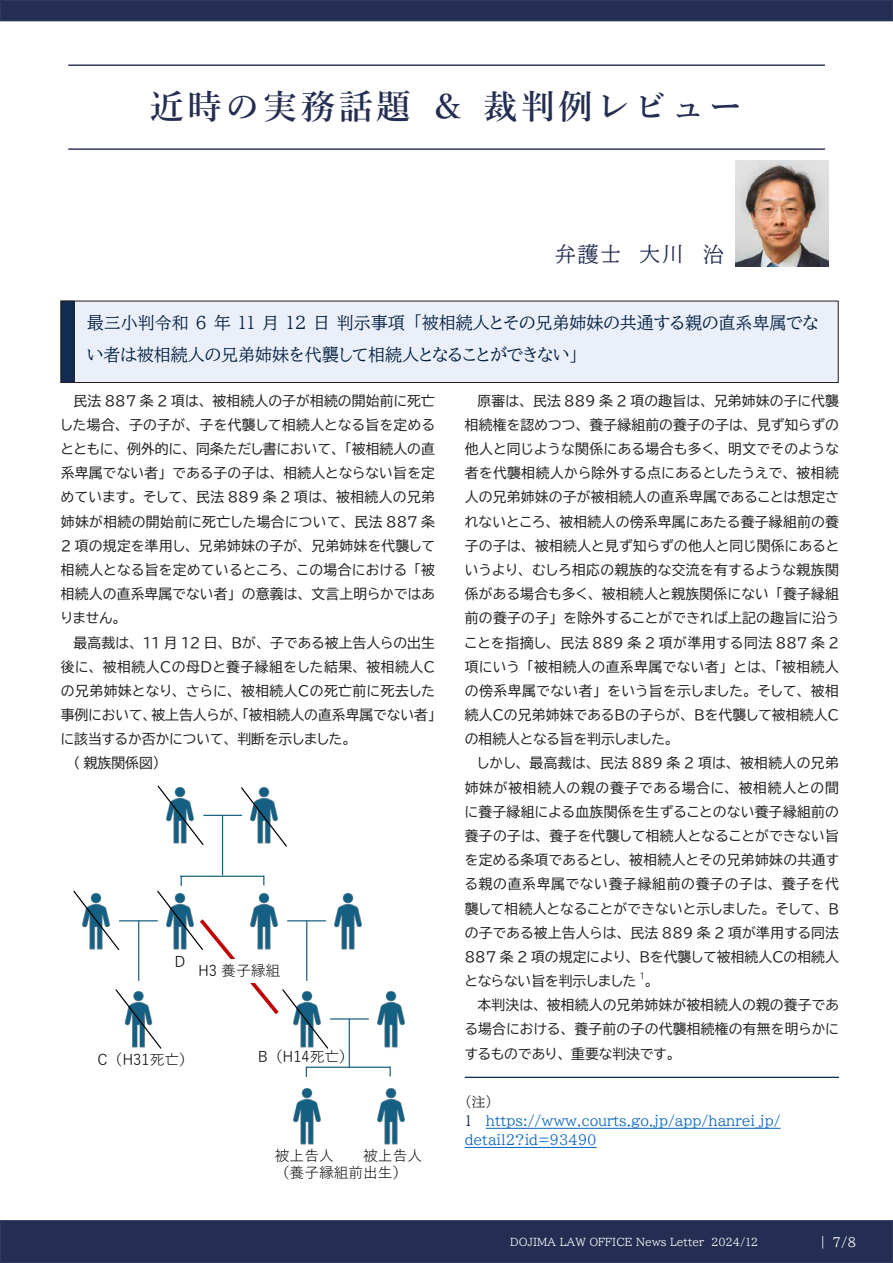
<style>
.page{position:relative;width:893px;height:1263px;background:#fff}
.page>*{position:absolute;margin:0;border:0;box-sizing:border-box;transform-origin:0 0}
.t1{font:600 34.05px "Yu Min";letter-spacing:.11em;color:#232e52}
.t2{font:21.3px "BIZUDP Mincho";color:#232e52}
.t3{font:16.95px/32px "BIZUDP Mincho";color:#001e40}
.t4{font:14.7px/17.2px "Yu Gothic";color:#000}
.t5{font:13.8px/24.2px "BIZUDP Gothic";letter-spacing:.01em;color:#231f20;text-align:justify}
.t6{font:13.8px/19.2px "BIZUDP Mincho";color:#0563c1}
.t7{font:13.8px "BIZUDP Gothic";letter-spacing:.04em;color:#231f20}
.t8{font:13.8px "BIZUDP Gothic";letter-spacing:.035em;color:#231f20}
.t9{font:12.75px "BIZUDP Mincho";color:#fff}
.t10{font:10.65px "BIZUDP Mincho";color:#fff}
.t11{font:8.1px "BIZUDP Gothic";color:#231f20}
.s1{color:#231f20}
.s2{color:#001e40}
</style>
<div class="page">
<div style="left:0;top:1220px;width:893px;height:43px;background:#232e52;border:1px solid #232e52"></div>
<div style="left:0;top:0;width:893px;height:21px;background:#232e52;border:1px solid #232e52"></div>
<hr style="left:68px;top:64px;width:757px;height:2px;background:#232e52">
<hr style="left:68px;top:148px;width:757px;height:2px;background:#232e52">
<img style="left:736px;top:161px;width:92px;height:105px">
<div style="left:61px;top:301px;width:777px;height:81px;background:#eaeff9"></div>
<div style="left:61px;top:301px;width:777px;height:82px;border:1px solid #231f20"></div>
<div style="left:61px;top:301px;width:13px;height:81px;background:#112b53"></div>
<div style="left:61px;top:301px;width:13px;height:82px;border:1px solid #231f20"></div>
<hr style="left:465px;top:1077px;width:374px;height:1px;background:#112b53">
<hr style="left:203px;top:815px;width:39px;height:1px;background:#156082">
<hr style="left:222px;top:815px;width:1px;height:60px;background:#156082">
<img style="left:334px;top:893px;width:28px;height:57px">
<img style="left:361px;top:991px;width:44px;height:57px">
<hr style="left:330px;top:1018px;width:39px;height:1px;background:#156082">
<hr style="left:349px;top:1019px;width:1px;height:48px;background:#156082">
<img style="left:293px;top:1088px;width:28px;height:57px">
<img style="left:377px;top:1088px;width:28px;height:57px">
<hr style="left:306px;top:1067px;width:84px;height:1px;background:#156082">
<svg style="left:157px;top:785px;width:48px;height:60px"></svg>
<svg style="left:240px;top:787px;width:47px;height:60px"></svg>
<svg style="left:73px;top:875px;width:256px;height:174px"></svg>
<div style="left:192px;top:959px;width:95px;height:24px;background:#fff"></div>
<hr style="left:486px;top:1128px;width:295px;height:1px;background:#0563c1">
<hr style="left:465px;top:1147px;width:132px;height:1px;background:#0563c1">
<h1 class="t1" style="left:150px;top:87px;width:594px">近時の実務話題＆裁判例レビュー</h1>
<h2 class="t2" style="left:555px;top:243px;width:171px">弁護士　大川　治</h2>
<p class="t3" style="left:87px;top:306px;width:733px">最三小判令和 6 年 11 月 12 日判示事項「被相続人とその兄弟姉妹の共通する親の直系卑属でない者は被相続人の兄弟姉妹を代襲して相続人となることができない」</p>
<p class="t5" style="left:61px;top:388px;width:376px;text-indent:13px">民法 887 条 2 項は、被相続人の子が相続の開始前に死亡した場合、子の子が、子を代襲して相続人となる旨を定めるとともに、例外的に、同条ただし書において、「被相続人の直系卑属でない者」である子の子は、相続人とならない旨を定めています。そして、民法 889 条 2 項は、被相続人の兄弟姉妹が相続の開始前に死亡した場合について、民法 887 条2 項の規定を準用し、兄弟姉妹の子が、兄弟姉妹を代襲して相続人となる旨を定めているところ、この場合における「被相続人の直系卑属でない者」の意義は、文言上明らかではありません。</p>
<p class="t5" style="left:74px;top:630px;width:363px">最高裁は、 11 月 12 日、Ｂが、子である被上告人らの出生</p>
<p class="t7" style="left:61px;top:659px;width:376px">後に、被相続人Ｃの母Ｄと養子縁組をした結果、被相続人Ｃ</p>
<p class="t8" style="left:61px;top:684px;width:376px">の兄弟姉妹となり、さらに、被相続人Ｃの死亡前に死去した</p>
<p class="t5" style="left:61px;top:703px;width:376px">事例において、被上告人らが、「被相続人の直系卑属でない者」</p>
<p class="t5" style="left:61px;top:727px;width:291px">に該当するか否かについて、判断を示しました。</p>
<p class="t5" style="left:74px;top:751px;width:88px">( 親族関係図）</p>
<p class="t5" style="left:465px;top:388px;width:376px;text-indent:13px">原審は、民法 889 条 2 項の趣旨は、兄弟姉妹の子に代襲相続権を認めつつ、養子縁組前の養子の子は、見ず知らずの他人と同じような関係にある場合も多く、明文でそのような者を代襲相続人から除外する点にあるとしたうえで、被相続人の兄弟姉妹の子が被相続人の直系卑属であることは想定されないところ、被相続人の傍系卑属にあたる養子縁組前の養子の子は、被相続人と見ず知らずの他人と同じ関係にあるというより、むしろ相応の親族的な交流を有するような親族関係がある場合も多く、被相続人と親族関係にない「養子縁組前の養子の子」を除外することができれば上記の趣旨に沿うことを指摘し、民法 889 条 2 項が準用する同法 887 条 2項にいう「被相続人の直系卑属でない者」とは、「被相続人の傍系卑属でない者」をいう旨を示しました。そして、被相続人Ｃの兄弟姉妹であるＢの子らが、Ｂを代襲して被相続人Ｃの相続人となる旨を判示しました。</p>
<p class="t5" style="left:465px;top:751px;width:376px;text-indent:13px">しかし、最高裁は、民法 889 条 2 項は、被相続人の兄弟姉妹が被相続人の親の養子である場合に、被相続人との間に養子縁組による血族関係を生ずることのない養子縁組前の養子の子は、養子を代襲して相続人となることができない旨を定める条項であるとし、被相続人とその兄弟姉妹の共通する親の直系卑属でない養子縁組前の養子の子は、養子を代襲して相続人となることができないと示しました。そして、Ｂの子である被上告人らは、民法 889 条 2 項が準用する同法887 条 2 項の規定により、Ｂを代襲して被相続人Ｃの相続人とならない旨を判示しました</p>
<p class="t4" style="left:175px;top:951px;width:12px">D</p>
<p class="t4" style="left:198px;top:960px;width:84px">H3 養⼦縁組</p>
<p class="t11" style="left:640px;top:972px;width:7px">1</p>
<p class="t5" style="left:645px;top:969px;width:10px">。</p>
<p class="t5" style="left:477px;top:993px;width:363px">本判決は、被相続人の兄弟姉妹が被相続人の親の養子であ</p>
<p class="t5" style="left:465px;top:1017px;width:376px">る場合における、養子前の子の代襲相続権の有無を明らかに</p>
<p class="t4" style="left:98px;top:1049px;width:98px">C（H31死亡）</p>
<p class="t4" style="left:258px;top:1046px;width:98px">B（H14死亡）</p>
<p class="t5" style="left:465px;top:1041px;width:212px">するものであり、重要な判決です。</p>
<p class="t4" style="left:275px;top:1145px;width:60px">被上告⼈</p>
<p class="t4" style="left:275px;top:1145px;width:149px;text-indent:88px">被上告⼈（養⼦縁組前出⽣）</p>
<p class="t6" style="left:465px;top:1092px;width:317px"><span class="s1">（注）<br></span><span class="s2">1　</span> https://www.courts.go.jp/app/hanrei_jp/ detail2?id=93490</p>
<p class="t10" style="left:510px;top:1236px;width:249px">DOJIMA LAW OFFICE News Letter 2024/12</p>
<p class="t9" style="left:816px;top:1235px;width:41px">｜ 7/8</p>
</div>
